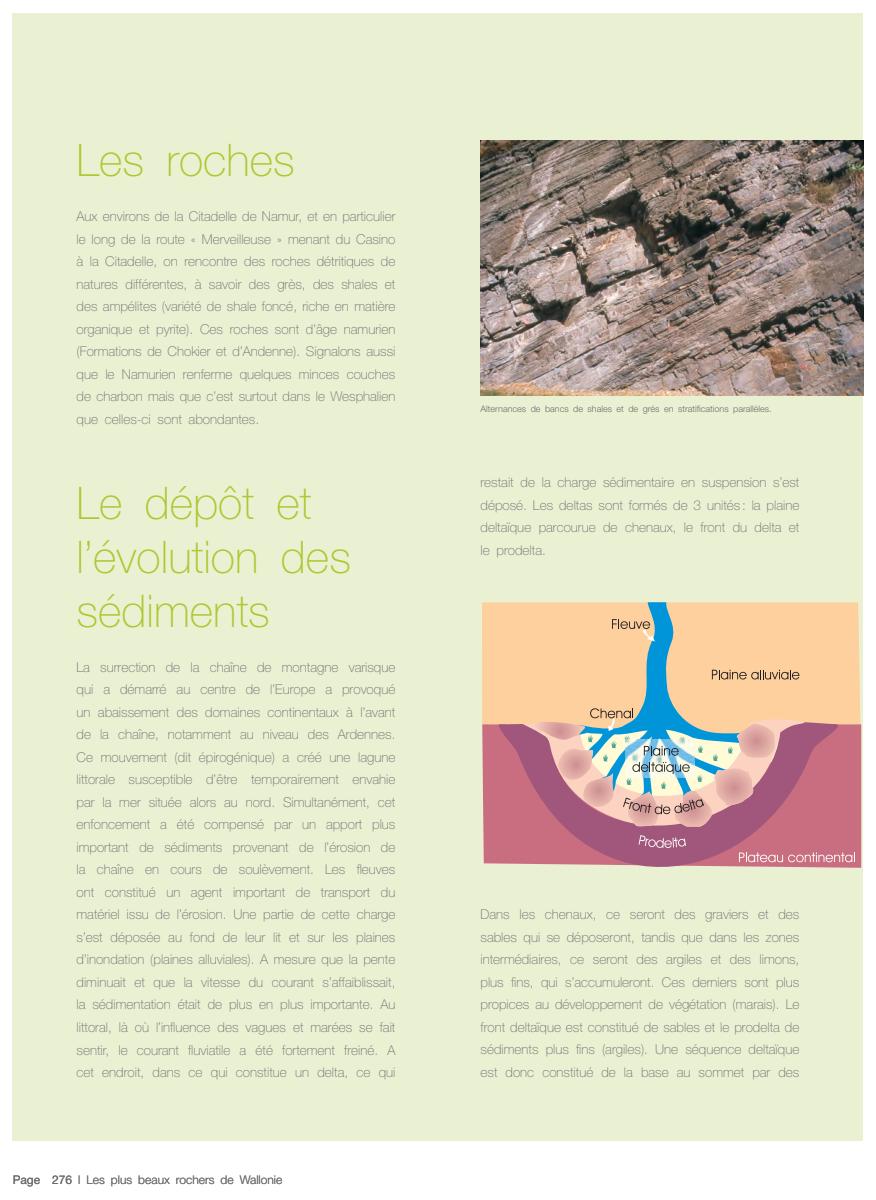
<style>
.page{position:relative;width:876px;height:1200px;background:#fff}
.page>*{position:absolute;margin:0;border:0;box-sizing:border-box;transform-origin:0 0}
.t1{font:100 45px/54px "Helvetica Neue";color:#aac932}
.t2{font:100 13.5px/22.5px "Helvetica Neue";color:#6c6d70;text-align:justify}
.t3{font:300 12px "Helvetica Neue";color:#6c6d70}
.t4{font:300 9px "Helvetica Neue";color:#6c6d70}
.s1{font-weight:400}
</style>
<div class="page">
<div style="left:13px;top:13px;width:850px;height:1127px;background:#eaf1d2"></div>
<svg style="left:482px;top:724px;width:379px;height:143px;background:#ca7484"></svg>
<div style="left:482px;top:602px;width:378px;height:135px;background:#fdd09e"></div>
<svg style="left:498px;top:721px;width:351px;height:147px;background:#be6d82"></svg>
<svg style="left:534px;top:602px;width:241px;height:228px;background:#e3c6a1"></svg>
<svg style="left:739px;top:852px;width:116px;height:10px"></svg>
<svg style="left:712px;top:669px;width:87px;height:10px"></svg>
<svg style="left:638px;top:834px;width:48px;height:13px"></svg>
<svg style="left:531px;top:708px;width:244px;height:118px;background:#c0acad"></svg>
<svg style="left:612px;top:619px;width:43px;height:22px"></svg>
<img style="left:480px;top:140px;width:383px;height:255px">
<h1 class="t1" style="left:77px;top:133px;width:220px">Les roches</h1>
<p class="t2" style="left:77px;top:205px;width:320px">Aux environs de la Citadelle de Namur, et en particulier le long de la route « Merveilleuse » menant du Casino à la Citadelle, on rencontre des roches détritiques de natures différentes, à savoir des grès, des shales et des ampélites (variété de shale foncé, riche en matière organique et pyrite). Ces roches sont d’âge namurien (Formations de Chokier et d’Andenne). Signalons aussi que le Namurien renferme quelques minces couches de charbon mais que c’est surtout dans le Wesphalien que celles-ci sont abondantes.</p>
<h1 class="t1" style="left:77px;top:475px;width:276px">Le dépôt et l’évolution des sédiments</h1>
<p class="t2" style="left:77px;top:655px;width:320px">La surrection de la chaîne de montagne varisque qui a démarré au centre de l’Europe a provoqué un abaissement des domaines continentaux à l’avant de la chaîne, notamment au niveau des Ardennes.<br>Ce mouvement (dit épirogénique) a créé une lagune littorale susceptible d’être temporairement envahie par la mer située alors au nord. Simultanément, cet enfoncement a été compensé par un apport plus important de sédiments provenant de l’érosion de la chaîne en cours de soulèvement. Les fleuves ont constitué un agent important de transport du matériel issu de l’érosion. Une partie de cette charge s’est déposée au fond de leur lit et sur les plaines d’inondation (plaines alluviales). A mesure que la pente diminuait et que la vitesse du courant s’affaiblissait, la sédimentation était de plus en plus importante. Au littoral, là où l’influence des vagues et marées se fait sentir, le courant fluviatile a été fortement freiné. A cet endroit, dans ce qui constitue un delta, ce qui</p>
<p class="t3" style="left:13px;top:1171px;width:271px"><span class="s1">Page 276</span> l Les plus beaux rochers de Wallonie</p>
<p class="t4" style="left:480px;top:403px;width:293px">Alternances de bancs de shales et de grés en stratifications parallèles.</p>
<p class="t2" style="left:480px;top:471px;width:320px">restait de la charge sédimentaire en suspension s’est déposé. Les deltas sont formés de 3 unités : la plaine deltaïque parcourue de chenaux, le front du delta et le prodelta.</p>
<p class="t2" style="left:480px;top:902px;width:320px">Dans les chenaux, ce seront des graviers et des sables qui se déposeront, tandis que dans les zones intermédiaires, ce seront des argiles et des limons, plus fins, qui s’accumuleront. Ces derniers sont plus propices au développement de végétation (marais). Le front deltaïque est constitué de sables et le prodelta de sédiments plus fins (argiles). Une séquence deltaïque est donc constitué de la base au sommet par des</p>
</div>
